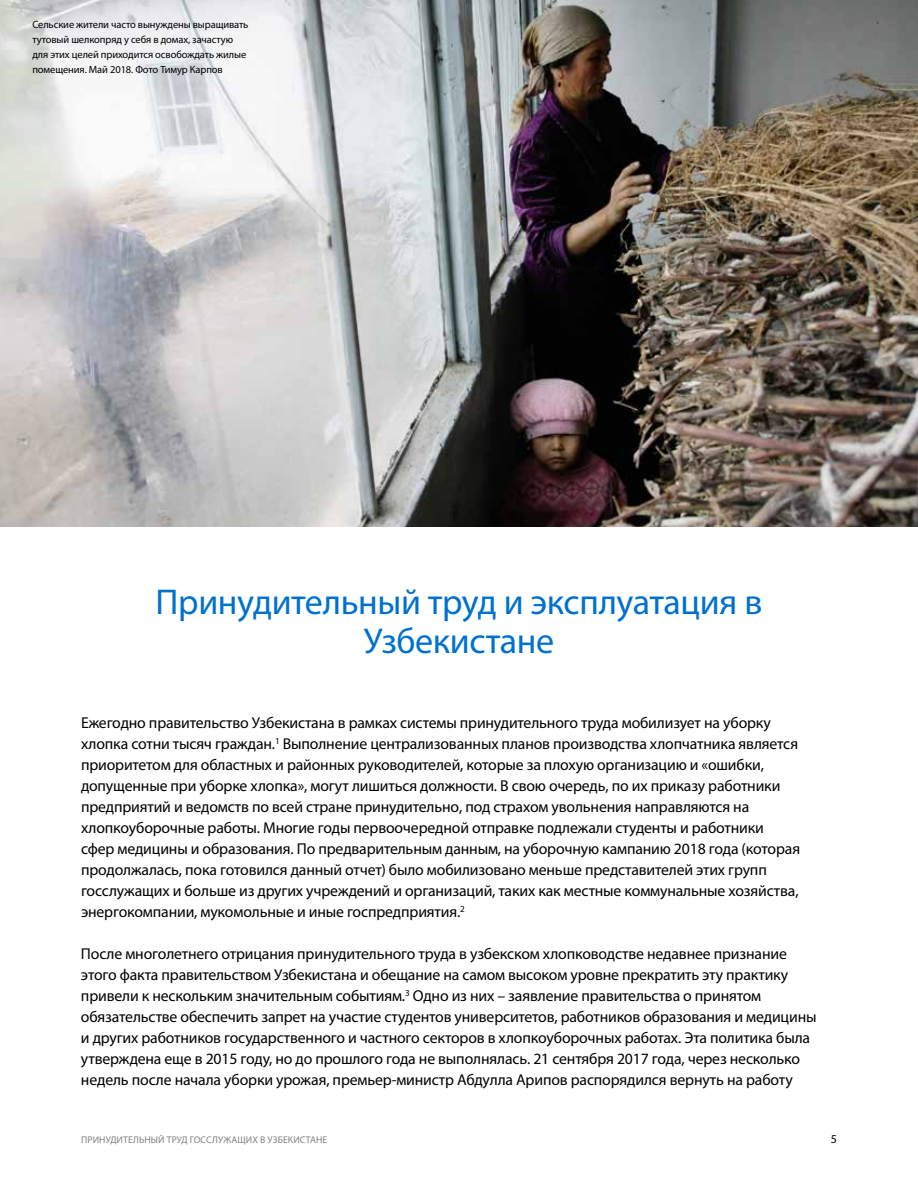
<style>
.page{position:relative;width:918px;height:1188px;background:#fff}
.page>*{position:absolute;margin:0;border:0;box-sizing:border-box;transform-origin:0 0}
.t1{font:36px/39px "Myriad Pro";letter-spacing:-.01em;color:#0071ce;text-align:center}
.t2{font:15.75px/21px "Myriad Pro";letter-spacing:-.01em;color:#000}
.t3{font:12px "Myriad Pro";color:#000}
.t4{font:10.5px/15px "Myriad Pro";letter-spacing:-.01em;color:#000}
.t5{font:9.75px "Myriad Pro";letter-spacing:.01em;color:#808285}
</style>
<div class="page">
<img style="left:0;top:0;width:918px;height:526px">
<p class="t4" style="left:32px;top:17px;width:218px">Сельские жители часто вынуждены выращивать тутовый шелкопряд у себя в домах, зачастую для этих целей приходится освобождать жилые помещения. Май 2018. Фото Тимур Карпов</p>
<h1 class="t1" style="left:156px;top:582px;width:608px">Принудительный труд и эксплуатация в<br>Узбекистане</h1>
<p class="t2" style="left:81px;top:712px;width:721px">Ежегодно правительство Узбекистана в рамках системы принудительного труда мобилизует на уборку хлопка сотни тысяч граждан.<sup>1</sup> Выполнение централизованных планов производства хлопчатника является приоритетом для областных и районных руководителей, которые за плохую организацию и «ошибки, допущенные при уборке хлопка», могут лишиться должности. В свою очередь, по их приказу работники предприятий и ведомств по всей стране принудительно, под страхом увольнения направляются на хлопкоуборочные работы. Многие годы первоочередной отправке подлежали студенты и работники сфер медицины и образования. По предварительным данным, на уборочную кампанию 2018 года (которая продолжалась, пока готовился данный отчет) было мобилизовано меньше представителей этих групп госслужащих и больше из других учреждений и организаций, таких как местные коммунальные хозяйства, энергокомпании, мукомольные и иные госпредприятия.<sup>2</sup></p>
<p class="t2" style="left:81px;top:943px;width:737px">После многолетнего отрицания принудительного труда в узбекском хлопководстве недавнее признание этого факта правительством Узбекистана и обещание на самом высоком уровне прекратить эту практику привели к нескольким значительным событиям.<sup>3</sup> Одно из них – заявление правительства о принятом обязательстве обеспечить запрет на участие студентов университетов, работников образования и медицины и других работников государственного и частного секторов в хлопкоуборочных работах. Эта политика была утверждена еще в 2015 году, но до прошлого года не выполнялась. 21 сентября 2017 года, через несколько недель после начала уборки урожая, премьер-министр Абдулла Арипов распорядился вернуть на работу</p>
<p class="t5" style="left:81px;top:1134px;width:248px">ПРИНУДИТЕЛЬНЫЙ ТРУД ГОССЛУЖАЩИХ В УЗБЕКИСТАНЕ</p>
<p class="t3" style="left:831px;top:1132px;width:8px">5</p>
</div>
